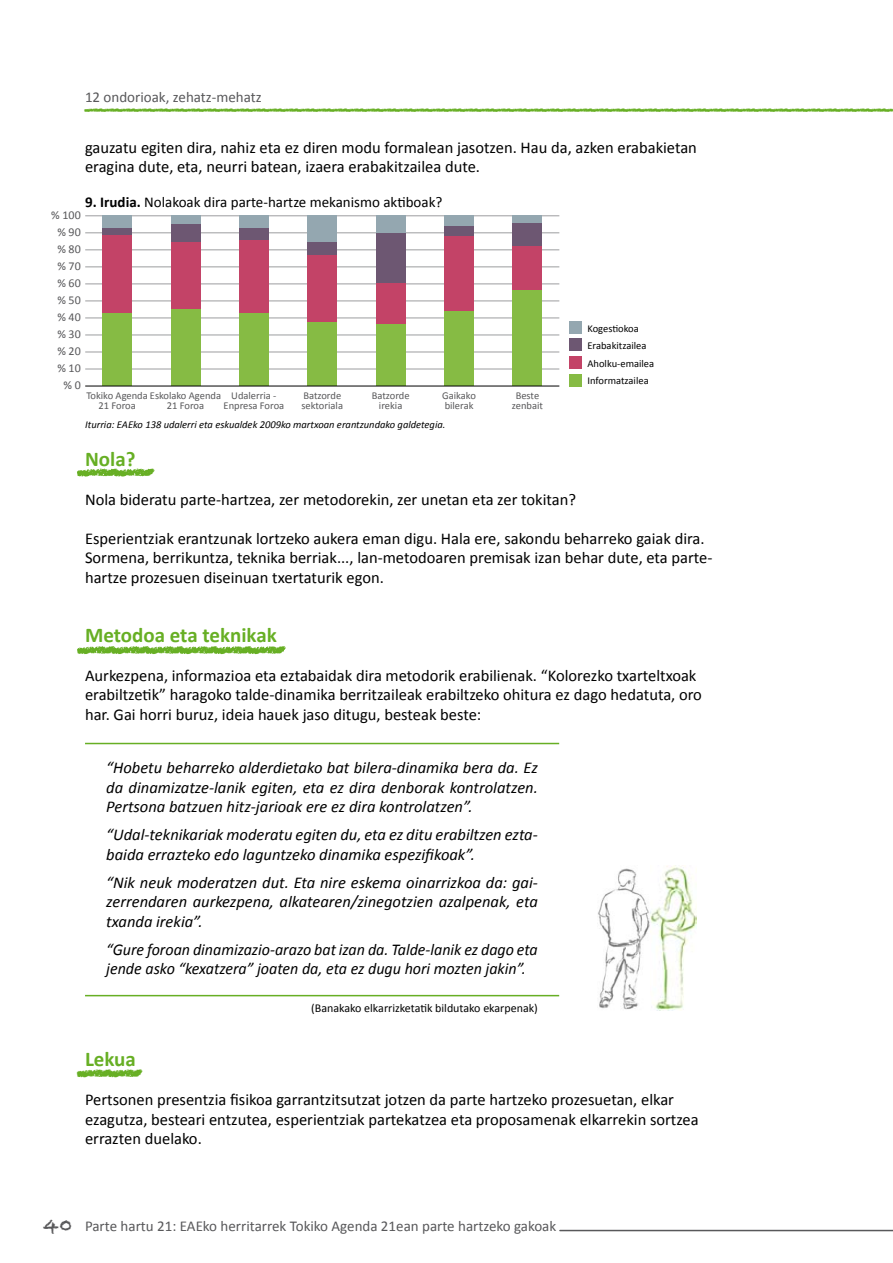
<style>
.page{position:relative;width:893px;height:1263px;background:#fff}
.page>*{position:absolute;margin:0;border:0;box-sizing:border-box;transform-origin:0 0}
.t1{font:54px "Chalkduster";color:#67af24;scale:.93 1}
.t2{font:54px "Chalkduster";color:#67af24}
.t3{font:54px "Chalkduster";color:#67af24;scale:.84 1}
.t4{font:24px "Chalkduster";color:#67af24}
.t5{font:700 21px "Calibri";color:#67af24}
.t6{font:16.5px/19.5px "Calibri";color:#000}
.t7{font:italic 16.5px/19.5px "Calibri";color:#000;text-align:justify}
.t8{font:15px "Calibri";color:#58585a}
.t9{font:15px "Calibri";color:#000}
.t10{font:12px "Calibri";color:#000}
.t11{font:12px/17px "Calibri";color:#58585a;text-align:right}
.t12{font:10.5px/10.5px "Calibri";color:#58585a}
.t13{font:italic 10.5px "Calibri";color:#000}
.t14{font:10.5px/17.5px "Calibri";color:#000}
.s1{font-weight:700}
.s2{font-family:"Chalkduster";font-size:18px}
</style>
<div class="page">
<hr style="left:560px;top:1230px;width:333px;height:1px;background:#58585a">
<div style="left:569px;top:356px;width:12px;height:13px;background:#c34367"></div>
<div style="left:569px;top:374px;width:12px;height:12px;background:#86bb44"></div>
<div style="left:569px;top:338px;width:12px;height:13px;background:#6d5772"></div>
<div style="left:569px;top:321px;width:12px;height:12px;background:#94a7b0"></div>
<hr style="left:85px;top:215px;width:474px;height:1px;background:#9c9d9f">
<hr style="left:85px;top:283px;width:474px;height:1px;background:#9c9d9f">
<hr style="left:85px;top:352px;width:474px;height:1px;background:#9c9d9f">
<hr style="left:85px;top:249px;width:474px;height:1px;background:#9c9d9f">
<hr style="left:85px;top:318px;width:474px;height:1px;background:#9c9d9f">
<hr style="left:85px;top:232px;width:474px;height:1px;background:#9c9d9f">
<hr style="left:85px;top:301px;width:474px;height:1px;background:#9c9d9f">
<hr style="left:85px;top:369px;width:474px;height:1px;background:#9c9d9f">
<hr style="left:85px;top:266px;width:474px;height:1px;background:#9c9d9f">
<hr style="left:85px;top:335px;width:474px;height:1px;background:#9c9d9f">
<div style="left:102px;top:215px;width:30px;height:15px;background:#94a7b0"></div>
<div style="left:102px;top:228px;width:30px;height:9px;background:#6d5772"></div>
<div style="left:102px;top:235px;width:30px;height:81px;background:#c34367"></div>
<div style="left:102px;top:313px;width:30px;height:73px;background:#86bb44"></div>
<div style="left:171px;top:215px;width:29px;height:12px;background:#94a7b0"></div>
<div style="left:171px;top:224px;width:29px;height:22px;background:#6d5772"></div>
<div style="left:171px;top:242px;width:29px;height:71px;background:#c34367"></div>
<div style="left:171px;top:309px;width:29px;height:77px;background:#86bb44"></div>
<div style="left:239px;top:215px;width:30px;height:17px;background:#94a7b0"></div>
<div style="left:239px;top:228px;width:30px;height:17px;background:#6d5772"></div>
<div style="left:239px;top:241px;width:30px;height:76px;background:#c34367"></div>
<div style="left:239px;top:313px;width:30px;height:73px;background:#86bb44"></div>
<div style="left:307px;top:215px;width:30px;height:31px;background:#94a7b0"></div>
<div style="left:307px;top:242px;width:30px;height:17px;background:#6d5772"></div>
<div style="left:307px;top:255px;width:30px;height:71px;background:#c34367"></div>
<div style="left:307px;top:322px;width:30px;height:64px;background:#86bb44"></div>
<div style="left:376px;top:215px;width:30px;height:21px;background:#94a7b0"></div>
<div style="left:376px;top:233px;width:30px;height:53px;background:#6d5772"></div>
<div style="left:376px;top:284px;width:30px;height:45px;background:#c34367"></div>
<div style="left:376px;top:324px;width:30px;height:62px;background:#86bb44"></div>
<div style="left:444px;top:215px;width:30px;height:14px;background:#94a7b0"></div>
<div style="left:444px;top:226px;width:30px;height:16px;background:#6d5772"></div>
<div style="left:444px;top:236px;width:30px;height:77px;background:#c34367"></div>
<div style="left:444px;top:311px;width:30px;height:75px;background:#86bb44"></div>
<div style="left:513px;top:215px;width:29px;height:12px;background:#94a7b0"></div>
<div style="left:513px;top:223px;width:29px;height:28px;background:#6d5772"></div>
<div style="left:513px;top:246px;width:29px;height:48px;background:#c34367"></div>
<div style="left:513px;top:290px;width:29px;height:96px;background:#86bb44"></div>
<hr style="left:85px;top:386px;width:474px;height:1px;background:#000">
<hr style="left:85px;top:995px;width:474px;height:1px;background:#67af24">
<hr style="left:85px;top:743px;width:474px;height:1px;background:#67af24">
<img style="left:598px;top:868px;width:53px;height:142px">
<img style="left:651px;top:865px;width:45px;height:145px">
<p class="t8" style="left:85px;top:87px;width:178px">12 ondorioak, zehatz-mehatz</p>
<h2 class="t4" style="left:85px;top:96px;width:801px">—————————————————————————————————————————————————</h2>
<p class="t6" style="left:85px;top:137px;width:613px">gauzatu egiten dira, nahiz eta ez diren modu formalean jasotzen. Hau da, azken erabakietan eragina dute, eta, neurri batean, izaera erabakitzailea dute.</p>
<p class="t9" style="left:85px;top:193px;width:359px"><span class="s1">9. Irudia.</span> Nolakoak dira parte-hartze mekanismo aktiboak?</p>
<p class="t11" style="left:51px;top:206px;width:31px">% 100 % 90 % 80 % 70 % 60 % 50 % 40 % 30 % 20 % 10 % 0</p>
<p class="t12" style="left:98px;top:389px;width:124px;text-indent:-12px">Tokiko Agenda Eskolako Agenda<br>21 Foroa</p>
<p class="t12" style="left:224px;top:389px;width:62px;text-align:center">Udalerria -<br>Enpresa Foroa</p>
<p class="t12" style="left:372px;top:389px;width:39px;text-align:center">Batzorde irekia</p>
<p class="t12" style="left:167px;top:400px;width:39px">21 Foroa</p>
<p class="t12" style="left:301px;top:389px;width:43px">Batzorde sektoriala</p>
<p class="t12" style="left:442px;top:389px;width:35px">Gaikako bilerak</p>
<p class="t12" style="left:512px;top:389px;width:33px;text-align:center">Beste zenbait</p>
<p class="t13" style="left:85px;top:418px;width:362px">Iturria: EAEko 138 udalerri eta eskualdek 2009ko martxoan erantzundako galdetegia.</p>
<p class="t14" style="left:587px;top:319px;width:68px">Kogestiokoa<br>Erabakitzailea<br>Aholku-emailea<br>Informatzailea</p>
<p class="t5" style="left:85px;top:445px;width:52px">Nola?</p>
<p class="t6" style="left:85px;top:488px;width:492px">Nola bideratu parte-hartzea, zer metodorekin, zer unetan eta zer tokitan?</p>
<p class="t6" style="left:85px;top:527px;width:629px">Esperientziak erantzunak lortzeko aukera eman digu. Hala ere, sakondu beharreko gaiak dira.<br>Sormena, berrikuntza, teknika berriak..., lan-metodoaren premisak izan behar dute, eta parte&shy;hartze prozesuen diseinuan txertaturik egon.</p>
<h1 class="t2" style="left:79px;top:440px;width:75px">——</h1>
<p class="t5" style="left:85px;top:622px;width:193px">Metodoa eta teknikak</p>
<p class="t6" style="left:85px;top:665px;width:618px">Aurkezpena, informazioa eta eztabaidak dira metodorik erabilienak. “Kolorezko txarteltxoak erabiltzetik” haragoko talde-dinamika berritzaileak erabiltzeko ohitura ez dago hedatuta, oro har. Gai horri buruz, ideia hauek jaso ditugu, besteak beste:</p>
<h1 class="t1" style="left:79px;top:617px;width:222px">——————</h1>
<p class="t7" style="left:106px;top:757px;width:433px">“Hobetu beharreko alderdietako bat bilera-dinamika bera da. Ez da dinamizatze-lanik egiten, eta ez dira denborak kontrolatzen.<br>Pertsona batzuen hitz-jarioak ere ez dira kontrolatzen”.</p>
<p class="t7" style="left:106px;top:824px;width:433px">“Udal-teknikariak moderatu egiten du, eta ez ditu erabiltzen ezta&shy;baida errazteko edo laguntzeko dinamika espezifikoak”.</p>
<p class="t7" style="left:106px;top:872px;width:433px">“Nik neuk moderatzen dut. Eta nire eskema oinarrizkoa da: gai&shy;zerrendaren aurkezpena, alkatearen/zinegotzien azalpenak, eta txanda irekia”.</p>
<p class="t7" style="left:106px;top:939px;width:433px">“Gure foroan dinamizazio-arazo bat izan da. Talde-lanik ez dago eta jende asko “kexatzera” joaten da, eta ez dugu hori mozten jakin”.</p>
<p class="t10" style="left:311px;top:1001px;width:228px">(Banakako elkarrizketatik bildutako ekarpenak)</p>
<p class="t5" style="left:85px;top:1046px;width:52px">Lekua</p>
<p class="t6" style="left:85px;top:1089px;width:615px">Pertsonen presentzia fisikoa garrantzitsutzat jotzen da parte hartzeko prozesuetan, elkar ezagutza, besteari entzutea, esperientziak partekatzea eta proposamenak elkarrekin sortzea errazten duelako.</p>
<h1 class="t3" style="left:79px;top:1041px;width:75px">——</h1>
<p class="t8" style="left:43px;top:1217px;width:515px"><span class="s2">40</span> Parte hartu 21: EAEko herritarrek Tokiko Agenda 21ean parte hartzeko gakoak</p>
</div>
